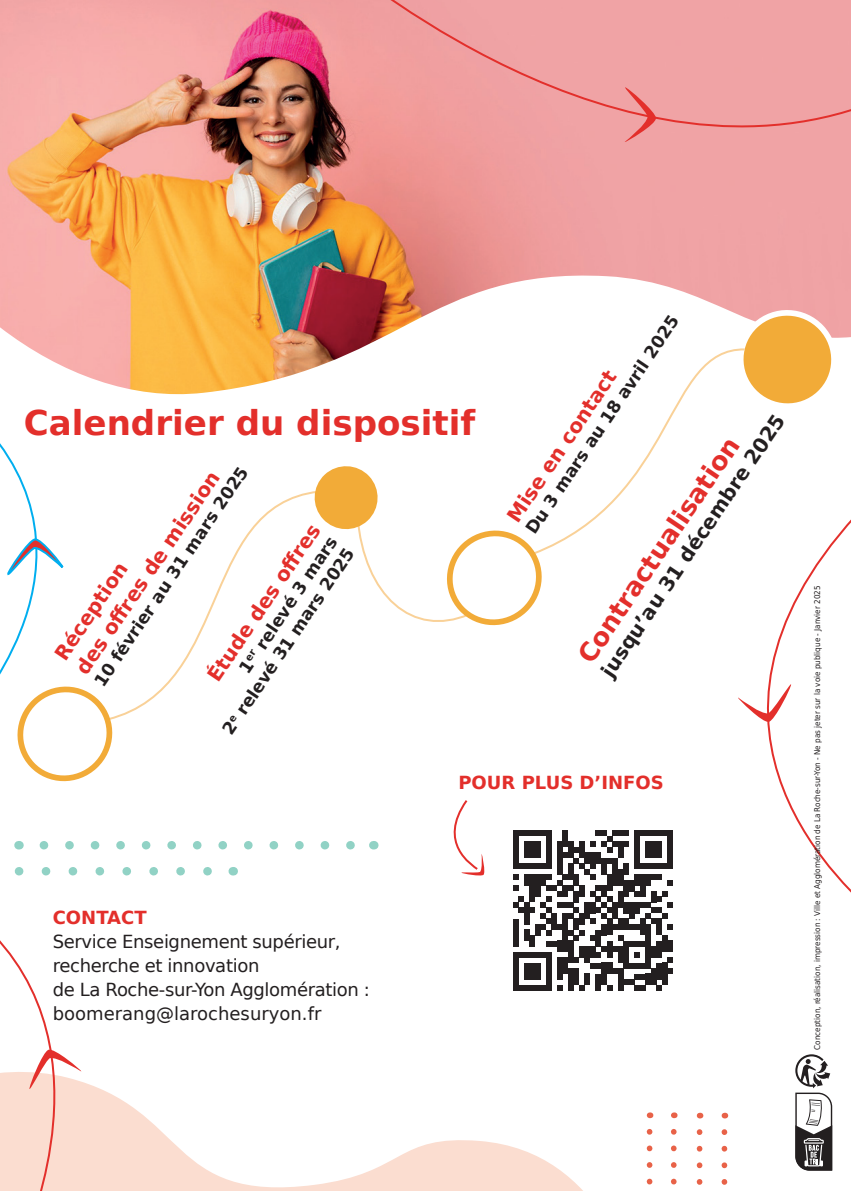
<style>
.page{position:relative;width:851px;height:1191px;background:#fff}
.page>*{position:absolute;margin:0;border:0;box-sizing:border-box;transform-origin:0 0}
.t1{font:700 34px "DejaVu Sans";color:#e32f2b}
.t2{font:700 25.6px "DejaVu Sans";color:#e32f2b}
.t3{font:700 20px "DejaVu Sans";color:#e32f2b}
.t4{font:700 19.8px "DejaVu Sans";color:#231f20}
.t5{font:18px/24px "DejaVu Sans";letter-spacing:-.02em;color:#231f20}
.t6{font:18px "DejaVu Sans";color:#231f20}
.t7{font:700 18px "DejaVu Sans";color:#e32f2b}
.t8{font:700 17px "DejaVu Sans";color:#231f20}
.t9{font:8px "DejaVu Sans Condensed";color:#231f20}
</style>
<div class="page">
<svg style="left:126px;top:1103px;width:528px;height:88px"></svg>
<img style="left:0;top:0;width:850px;height:395px">
<svg style="left:344px;top:0;width:506px;height:244px;background:#ef9e9e"></svg>
<svg style="left:114px;top:492px;width:197px;height:227px"></svg>
<svg style="left:727px;top:300px;width:111px;height:104px"></svg>
<svg style="left:0;top:345px;width:138px;height:352px"></svg>
<svg style="left:767px;top:520px;width:83px;height:372px"></svg>
<svg style="left:126px;top:867px;width:86px;height:8px"></svg>
<svg style="left:44px;top:841px;width:311px;height:8px"></svg>
<svg style="left:646px;top:1131px;width:6px;height:60px"></svg>
<svg style="left:671px;top:1131px;width:5px;height:54px"></svg>
<svg style="left:696px;top:1132px;width:6px;height:53px"></svg>
<svg style="left:721px;top:1132px;width:6px;height:53px"></svg>
<svg style="left:0;top:848px;width:126px;height:343px"></svg>
<svg style="left:738px;top:682px;width:53px;height:41px"></svg>
<svg style="left:6px;top:538px;width:59px;height:38px"></svg>
<svg style="left:29px;top:1047px;width:52px;height:44px"></svg>
<svg style="left:622px;top:87px;width:34px;height:55px;background:#ed8b8c"></svg>
<svg style="left:795px;top:1054px;width:37px;height:116px"></svg>
<svg style="left:7px;top:677px;width:107px;height:105px"></svg>
<svg style="left:453px;top:800px;width:32px;height:76px"></svg>
<svg style="left:530px;top:347px;width:216px;height:204px"></svg>
<svg style="left:311px;top:463px;width:232px;height:163px"></svg>
<svg style="left:513px;top:830px;width:160px;height:160px"></svg>
<p class="t1" style="left:24px;top:395px;width:453px">Calendrier du dispositif</p>
<p class="t8" style="left:87px;top:676px;width:262px;rotate:-56deg">10 février au 31 mars 2025</p>
<p class="t3" style="left:67px;top:663px;width:242px;rotate:-56deg">des offres de mission</p>
<p class="t3" style="left:199px;top:670px;width:186px;rotate:-56deg">Étude des offres</p>
<p class="t8" style="left:232px;top:664px;width:162px;rotate:-56deg">1<sup>er</sup> relevé 3 mars</p>
<p class="t8" style="left:215px;top:725px;width:223px;rotate:-56deg">2<sup>e</sup> relevé 31 mars 2025</p>
<p class="t3" style="left:46px;top:648px;width:115px;rotate:-56deg">Réception</p>
<p class="t8" style="left:518px;top:524px;width:261px;rotate:-56deg">Du 3 mars au 18 avril 2025</p>
<p class="t3" style="left:498px;top:511px;width:180px;rotate:-56deg">Mise en contact</p>
<p class="t4" style="left:592px;top:665px;width:313px;rotate:-56deg">jusqu’au 31 décembre 2025</p>
<p class="t2" style="left:567px;top:648px;width:268px;rotate:-56deg">Contractualisation</p>
<p class="t7" style="left:53px;top:903px;width:95px">CONTACT</p>
<p class="t5" style="left:53px;top:929px;width:289px">Service Enseignement supérieur, recherche et innovation</p>
<p class="t5" style="left:53px;top:977px;width:319px">de La Roche-sur-Yon Agglomération :</p>
<p class="t6" style="left:53px;top:998px;width:270px">boomerang@larochesuryon.fr</p>
<p class="t7" style="left:458px;top:768px;width:207px">POUR PLUS D’INFOS</p>
<p class="t9" style="left:810px;top:1049px;width:465px;rotate:-90deg">Conception, réalisation, impression : Ville et Agglomération de La Roche-sur-Yon - Ne pas jeter sur la voie publique - Janvier 2025</p>
</div>
